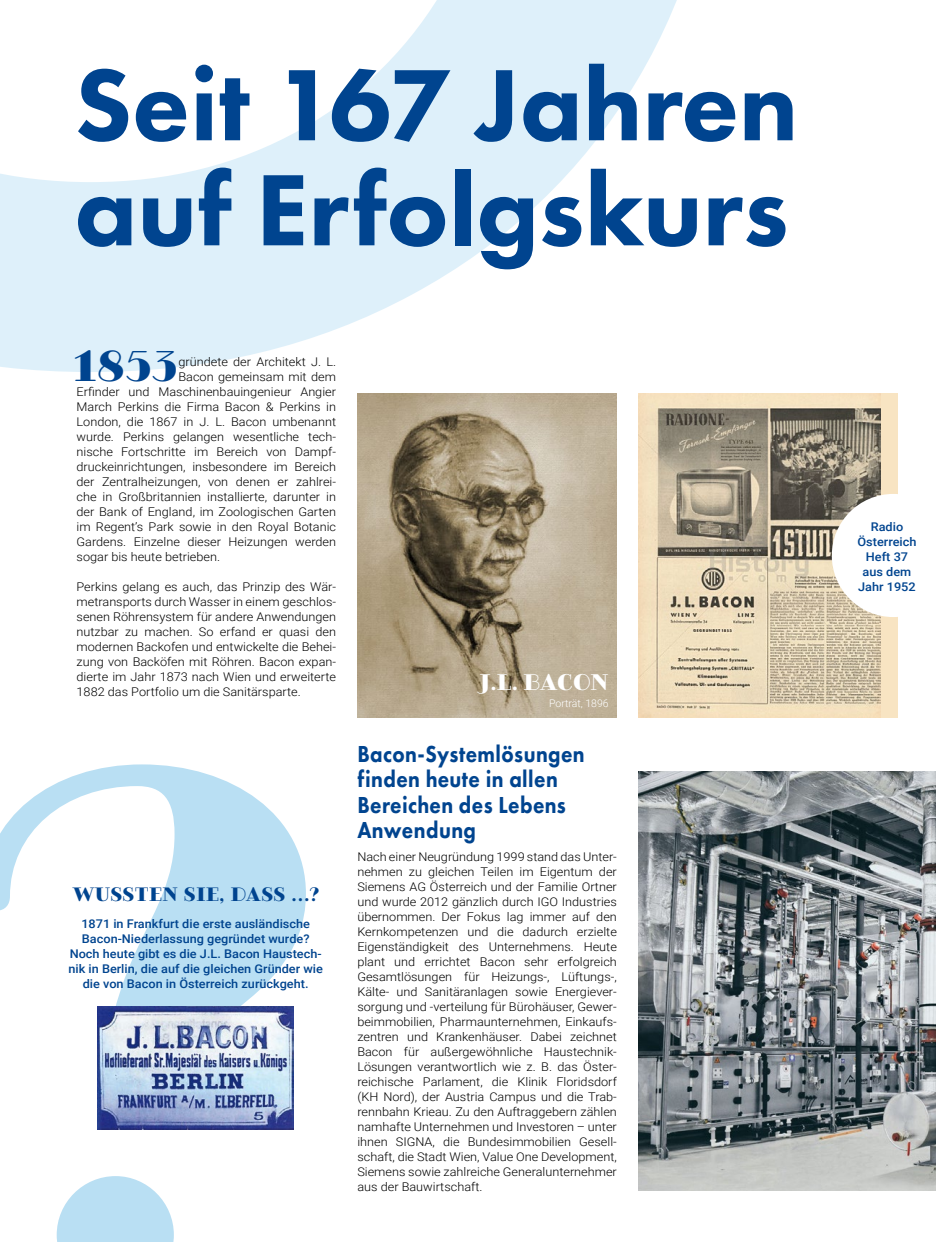
<style>
.page{position:relative;width:936px;height:1242px;background:#fff}
.page>*{position:absolute;margin:0;border:0;box-sizing:border-box;transform-origin:0 0}
.H_I{font:800 105px "Futura PT";color:#00448f}
.BROT_Blocksatz{font:40.05px "Fairwater Solid Serif";color:#00448f;scale:1.06 1}
.H_IV{font:800 24px/25.5px "Futura PT";letter-spacing:.02em;color:#00448f;scale:.87 1}
.STÖRER_Zitat{font:21px "Fairwater Solid Serif";letter-spacing:-.045em;color:#fff}
.STÖRER_Zitat-2{font:18px "Fairwater Solid Serif";color:#00448f}
.BROT_Blocksatz-2{font:300 12px/15px "Roboto";color:#000;text-align:justify;scale:1.06 1}
.Interview_FRAGE{font:500 12px/15px "Roboto";color:#00448f;text-align:center;scale:1.06 1}
.BROT{font:300 10.5px "Roboto";color:#fff}
</style>
<div class="page">
<svg style="left:0;top:764px;width:306px;height:478px"></svg>
<img style="left:638px;top:771px;width:297px;height:420px">
<img style="left:357px;top:393px;width:260px;height:324px">
<svg style="left:0;top:0;width:677px;height:372px;fill:#def0fa"></svg>
<div style="left:638px;top:393px;width:259px;height:324px;background:#f8e4c2"></div>
<img style="left:638px;top:393px;width:242px;height:324px">
<img style="left:98px;top:1006px;width:195px;height:123px">
<svg style="left:831px;top:494px;width:66px;height:123px;background:#ebe9e4"></svg>
<p class="H_I" style="left:74px;top:40px;width:725px">Seit 167 Jahren</p>
<p class="H_I" style="left:74px;top:145px;width:715px">auf Erfolgskurs</p>
<p class="BROT_Blocksatz" style="left:74px;top:339px;width:100px">1853</p>
<p class="BROT_Blocksatz-2" style="left:178px;top:354px;width:150px">gründete der Architekt J. L.</p>
<p class="BROT_Blocksatz-2" style="left:178px;top:369px;width:150px">Bacon gemeinsam mit dem</p>
<p class="BROT_Blocksatz-2" style="left:77px;top:384px;width:246px">Erfinder und Maschinenbauingenieur Angier</p>
<p class="BROT_Blocksatz-2" style="left:77px;top:399px;width:246px">March Perkins die Firma Bacon &amp; Perkins in</p>
<p class="BROT_Blocksatz-2" style="left:77px;top:414px;width:246px">London, die 1867 in J. L. Bacon umbenannt</p>
<p class="BROT_Blocksatz-2" style="left:77px;top:429px;width:246px">wurde. Perkins gelangen wesentliche tech-</p>
<p class="BROT_Blocksatz-2" style="left:77px;top:444px;width:246px">nische Fortschritte im Bereich von Dampf-</p>
<p class="BROT_Blocksatz-2" style="left:77px;top:459px;width:246px">druckeinrichtungen, insbesondere im Bereich</p>
<p class="BROT_Blocksatz-2" style="left:77px;top:474px;width:246px">der Zentralheizungen, von denen er zahlrei-</p>
<p class="BROT_Blocksatz-2" style="left:77px;top:489px;width:246px">che in Großbritannien installierte, darunter in</p>
<p class="BROT_Blocksatz-2" style="left:77px;top:504px;width:246px">der Bank of England, im Zoologischen Garten</p>
<p class="BROT_Blocksatz-2" style="left:77px;top:519px;width:246px">im Regent’s Park sowie in den Royal Botanic</p>
<p class="BROT_Blocksatz-2" style="left:77px;top:534px;width:246px">Gardens. Einzelne dieser Heizungen werden</p>
<p class="BROT_Blocksatz-2" style="left:77px;top:549px;width:137px">sogar bis heute betrieben.</p>
<p class="BROT_Blocksatz-2" style="left:77px;top:579px;width:246px">Perkins gelang es auch, das Prinzip des Wär&shy;metransports durch Wasser in einem geschlos&shy;senen Röhrensystem für andere Anwendungen nutzbar zu machen. So erfand er quasi den modernen Backofen und entwickelte die Behei&shy;zung von Backöfen mit Röhren. Bacon expan&shy;dierte im Jahr 1873 nach Wien und erweiterte 1882 das Portfolio um die Sanitärsparte.</p>
<p class="STÖRER_Zitat-2" style="left:72px;top:882px;width:249px">WUSSTEN SIE, DASS …?</p>
<p class="Interview_FRAGE" style="left:68px;top:916px;width:242px">1871 in Frankfurt die erste ausländische Bacon-Niederlassung gegründet wurde?<br>Noch heute gibt es die J.L. Bacon Haustech&shy;nik in Berlin, die auf die gleichen Gründer wie die von Bacon in Österreich zurückgeht.</p>
<p class="STÖRER_Zitat" style="left:479px;top:668px;width:131px">J.L. BACON</p>
<p class="BROT" style="left:549px;top:695px;width:61px">Porträt, 1896</p>
<p class="H_IV" style="left:357px;top:740px;width:263px">Bacon-Systemlösungen finden heute in allen<br>Bereichen des Lebens<br>Anwendung</p>
<p class="BROT_Blocksatz-2" style="left:357px;top:849px;width:246px">Nach einer Neugründung 1999 stand das Unter&shy;nehmen zu gleichen Teilen im Eigentum der Siemens AG Österreich und der Familie Ortner und wurde 2012 gänzlich durch IGO Industries übernommen. Der Fokus lag immer auf den Kernkompetenzen und die dadurch erzielte Eigenständigkeit des Unternehmens. Heute plant und errichtet Bacon sehr erfolgreich Gesamtlösungen für Heizungs-, Lüftungs-, Kälte- und Sanitäranlagen sowie Energiever&shy;sorgung und -verteilung für Bürohäuser, Gewer&shy;beimmobilien, Pharmaunternehmen, Einkaufs&shy;zentren und Krankenhäuser. Dabei zeichnet Bacon für außergewöhnliche Haustechnik-Lösungen verantwortlich wie z. B. das Öster&shy;reichische Parlament, die Klinik Floridsdorf (KH Nord), der Austria Campus und die Trab&shy;rennbahn Krieau. Zu den Auftraggebern zählen namhafte Unternehmen und Investoren – unter ihnen SIGNA, die Bundesimmobilien Gesell&shy;schaft, die Stadt Wien, Value One Development, Siemens sowie zahlreiche Generalunternehmer aus der Bauwirtschaft.</p>
<p class="Interview_FRAGE" style="left:857px;top:519px;width:57px">Radio<br>Österreich<br>Heft 37 aus dem<br>Jahr 1952</p>
</div>
